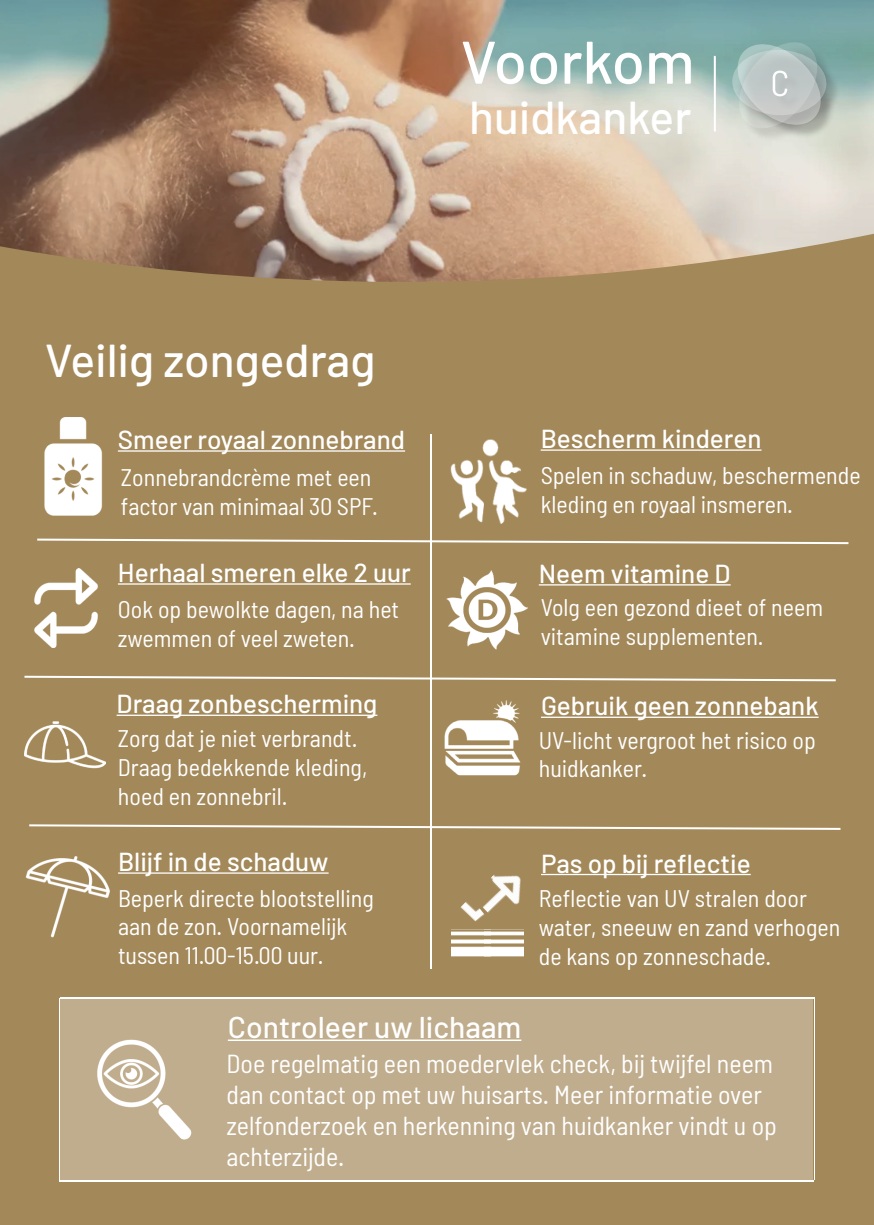
<style>
.page{position:relative;width:874px;height:1225px;background:#fff}
.page>*{position:absolute;margin:0;border:0;box-sizing:border-box;transform-origin:0 0}
.t1{font:500 60px "Barlow";color:#fff}
.t2{font:500 46px "Barlow";color:#fff}
.t3{font:500 30px "Barlow";color:#fff}
.t4{font:semi-condensed 26px/31.2px "Barlow";color:#fff}
.t5{font:500 26px "Barlow";color:#fff}
.t6{font:semi-condensed 24px/28.8px "Barlow";color:#fff}
</style>
<div class="page">
<div style="left:0;top:0;width:873px;height:1225px;background:#a38859"></div>
<img style="left:0;top:0;width:873px;height:282px">
<div style="left:734px;top:45px;width:105px;height:97px;background:#231f20;opacity:.75"></div>
<svg style="left:731px;top:36px;width:95px;height:97px;background:#afbfbb"></svg>
<svg style="left:713px;top:56px;width:2px;height:76px"></svg>
<hr style="left:118px;top:583px;width:292px;height:1px;background:#fff">
<hr style="left:118px;top:872px;width:210px;height:1px;background:#fff">
<hr style="left:540px;top:449px;width:221px;height:2px;background:#fff">
<hr style="left:118px;top:450px;width:287px;height:2px;background:#fff">
<hr style="left:116px;top:714px;width:261px;height:2px;background:#fff">
<hr style="left:538px;top:584px;width:192px;height:1px;background:#fff">
<hr style="left:540px;top:716px;width:278px;height:2px;background:#fff">
<img style="left:44px;top:417px;width:77px;height:99px">
<img style="left:34px;top:568px;width:64px;height:79px">
<img style="left:24px;top:721px;width:81px;height:48px">
<img style="left:444px;top:700px;width:77px;height:76px">
<img style="left:25px;top:856px;width:98px;height:82px">
<img style="left:446px;top:570px;width:82px;height:80px">
<img style="left:450px;top:439px;width:77px;height:85px">
<hr style="left:430px;top:434px;width:1px;height:534px;background:#fff">
<div style="left:59px;top:998px;width:753px;height:181px;background:#c0ad8d"></div>
<img style="left:97px;top:1039px;width:95px;height:101px">
<hr style="left:228px;top:1039px;width:293px;height:2px;background:#fff">
<hr style="left:540px;top:874px;width:210px;height:1px;background:#fff">
<svg style="left:37px;top:538px;width:811px;height:6px"></svg>
<svg style="left:24px;top:676px;width:811px;height:5px"></svg>
<svg style="left:29px;top:824px;width:811px;height:6px"></svg>
<hr style="left:60px;top:997px;width:754px;height:1px;background:#fff">
<hr style="left:59px;top:1179px;width:754px;height:2px;background:#fff">
<hr style="left:813px;top:998px;width:1px;height:182px;background:#fff">
<hr style="left:59px;top:998px;width:1px;height:182px;background:#fff">
<img style="left:486px;top:875px;width:35px;height:38px">
<img style="left:460px;top:902px;width:6px;height:11px">
<img style="left:466px;top:902px;width:20px;height:20px">
<img style="left:451px;top:929px;width:33px;height:28px">
<img style="left:484px;top:929px;width:39px;height:28px">
<h2 class="t2" style="left:45px;top:331px;width:331px">Veilig zongedrag</h2>
<h1 class="t1" style="left:460px;top:25px;width:235px">Voorkom</h1>
<h2 class="t2" style="left:469px;top:88px;width:224px">huidkanker</h2>
<p class="t5" style="left:118px;top:423px;width:288px">Smeer royaal zonnebrand</p>
<p class="t5" style="left:540px;top:423px;width:222px">Bescherm kinderen</p>
<p class="t6" style="left:121px;top:462px;width:258px">Zonnebrandcrème met een factor van minimaal 30 SPF.</p>
<p class="t5" style="left:118px;top:556px;width:294px">Herhaal smeren elke 2 uur</p>
<p class="t6" style="left:118px;top:595px;width:282px">Ook op bewolkte dagen, na het zwemmen of veel zweten.</p>
<p class="t5" style="left:116px;top:688px;width:262px">Draag zonbescherming</p>
<p class="t6" style="left:118px;top:723px;width:251px">Zorg dat je niet verbrandt.<br>Draag bedekkende kleding, hoed en zonnebril.</p>
<p class="t5" style="left:118px;top:845px;width:212px">Blijf in de schaduw</p>
<p class="t6" style="left:118px;top:883px;width:257px">Beperk directe blootstelling aan de zon. Voornamelijk tussen 11.00-15.00 uur.</p>
<p class="t6" style="left:540px;top:460px;width:321px">Spelen in schaduw, beschermende kleding en royaal insmeren.</p>
<p class="t5" style="left:538px;top:557px;width:193px">Neem vitamine D</p>
<p class="t6" style="left:540px;top:592px;width:284px">Volg een gezond dieet of neem vitamine supplementen.</p>
<p class="t5" style="left:540px;top:690px;width:279px">Gebruik geen zonnebank</p>
<p class="t6" style="left:538px;top:725px;width:278px">UV-licht vergroot het risico op huidkanker.</p>
<p class="t5" style="left:540px;top:847px;width:211px">Pas op bij reflectie</p>
<p class="t6" style="left:538px;top:883px;width:303px">Reflectie van UV stralen door water, sneeuw en zand verhogen de kans op zonneschade.</p>
<p class="t3" style="left:228px;top:1008px;width:295px">Controleer uw lichaam</p>
<p class="t4" style="left:226px;top:1047px;width:551px">Doe regelmatig een moedervlek check, bij twijfel neem dan contact op met uw huisarts. Meer informatie over zelfonderzoek en herkenning van huidkanker vindt u op achterzijde.</p>
</div>
